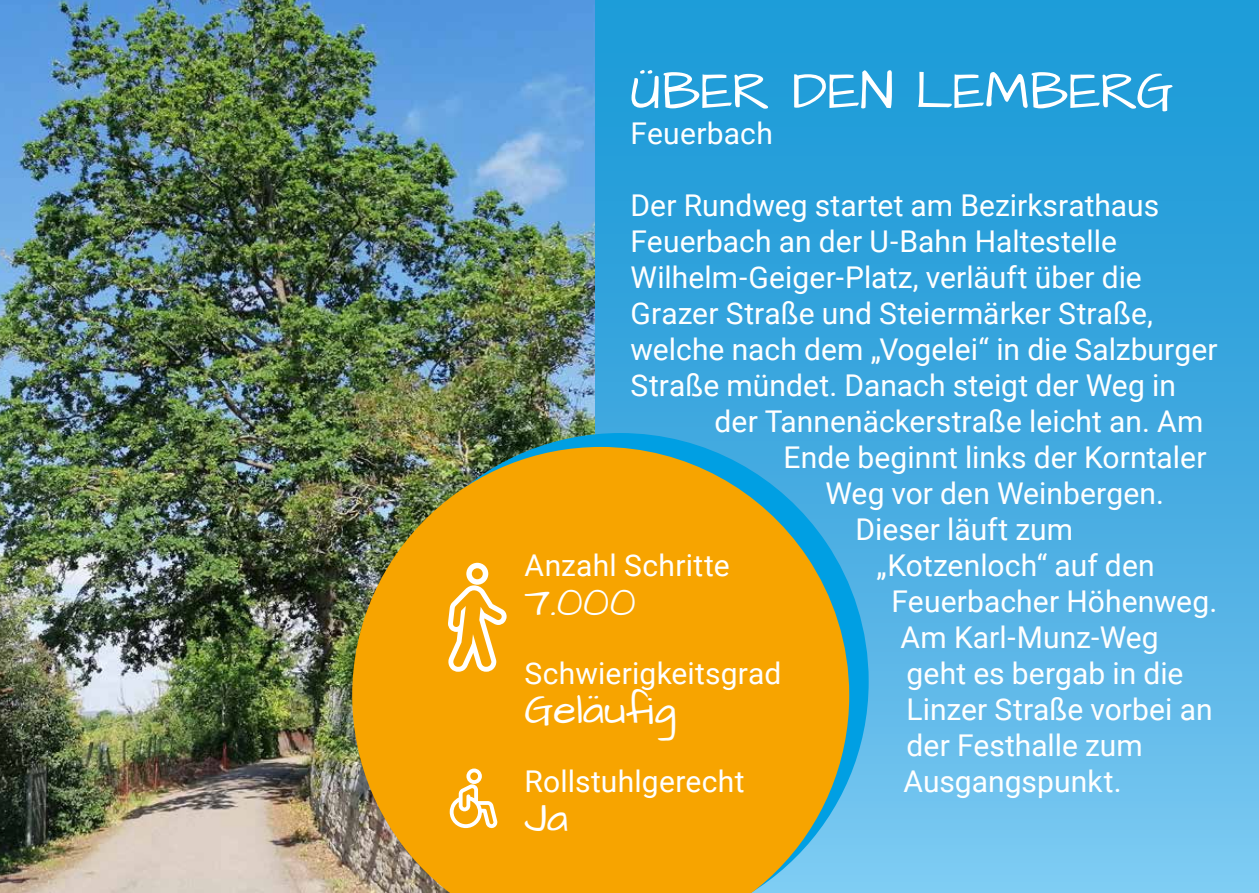
<style>
.page{position:relative;width:1259px;height:893px;background:#fff}
.page>*{position:absolute;margin:0;border:0;box-sizing:border-box;transform-origin:0 0}
.t1{font:54px "Architects Daughter";color:#fff}
.t2{font:42px "Architects Daughter";color:#fff}
.t3{font:30px/36px "Roboto";letter-spacing:.005em;color:#fff}
</style>
<div class="page">
<div style="left:0;top:0;width:1259px;height:893px;background:linear-gradient(to bottom,#1395d5,#78c5f0)"></div>
<img style="left:0;top:0;width:594px;height:893px">
<img style="left:372px;top:433px;width:496px;height:460px">
<svg style="left:352px;top:447px;width:497px;height:446px;background:#d9a01c"></svg>
<svg style="left:450px;top:768px;width:48px;height:61px"></svg>
<svg style="left:444px;top:563px;width:62px;height:111px"></svg>
<svg style="left:1258px;top:0;width:1px;height:893px"></svg>
<h1 class="t1" style="left:630px;top:55px;width:545px">ÜBER DEN LEMBERG</h1>
<p class="t3" style="left:630px;top:114px;width:144px">Feuerbach</p>
<p class="t3" style="left:630px;top:186px;width:589px">Der Rundweg startet am Bezirksrathaus Feuerbach an der U-Bahn Haltestelle Wilhelm-Geiger-Platz, verläuft über die Grazer Straße und Steiermärker Straße, welche nach dem „Vogelei“ in die Salzburger Straße mündet. Danach steigt der Weg in</p>
<p class="t3" style="left:714px;top:402px;width:490px">der Tannenäckerstraße leicht an. Am</p>
<p class="t3" style="left:783px;top:438px;width:424px">Ende beginnt links der Korntaler</p>
<p class="t3" style="left:825px;top:474px;width:340px">Weg vor den Weinbergen.</p>
<p class="t3" style="left:855px;top:510px;width:219px">Dieser läuft zum</p>
<p class="t3" style="left:876px;top:546px;width:280px">„Kotzenloch“ auf den</p>
<p class="t3" style="left:891px;top:582px;width:327px">Feuerbacher Höhenweg.</p>
<p class="t3" style="left:900px;top:618px;width:260px">Am Karl-Munz-Weg</p>
<p class="t3" style="left:906px;top:654px;width:278px">geht es bergab in die</p>
<p class="t3" style="left:906px;top:690px;width:307px">Linzer Straße vorbei an</p>
<p class="t3" style="left:906px;top:726px;width:238px">der Festhalle zum</p>
<p class="t3" style="left:903px;top:762px;width:219px">Ausgangspunkt.</p>
<p class="t3" style="left:524px;top:546px;width:207px">Anzahl Schritte</p>
<h2 class="t2" style="left:524px;top:574px;width:113px">7.000</h2>
<p class="t3" style="left:524px;top:654px;width:258px">Schwierigkeitsgrad</p>
<h2 class="t2" style="left:524px;top:682px;width:153px">Geläufig</h2>
<p class="t3" style="left:524px;top:762px;width:221px">Rollstuhlgerecht</p>
<h2 class="t2" style="left:524px;top:790px;width:45px">Ja</h2>
</div>
